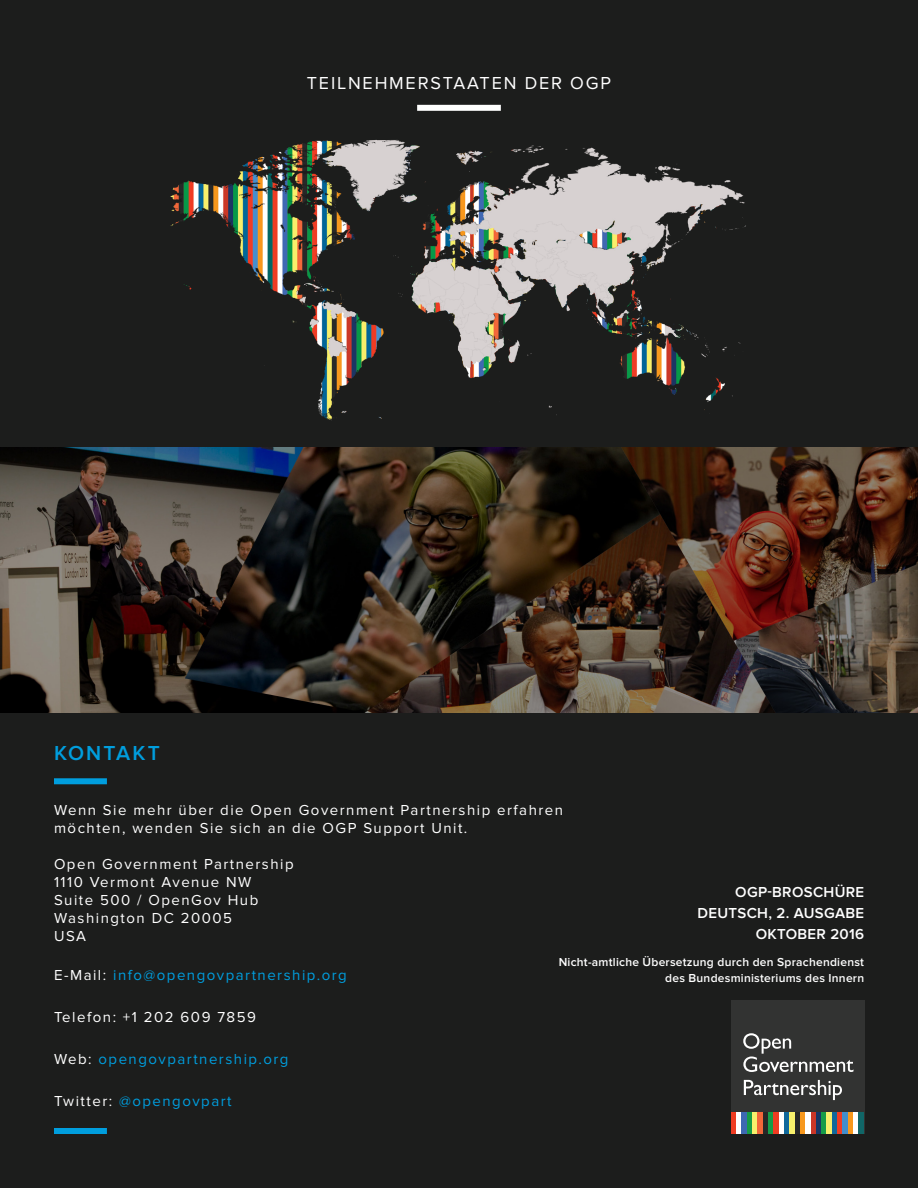
<style>
.page{position:relative;width:918px;height:1188px;background:#1c1d1c}
.page>*{position:absolute;margin:0;border:0;box-sizing:border-box;transform-origin:0 0}
.t1{font:600 21px "Proxima Nova";letter-spacing:.1em;color:#009ede}
.t2{font:18px "Proxima Nova";letter-spacing:.1em;color:#fff}
.t3{font:15px/18px "Proxima Nova";letter-spacing:.1em;color:#fff}
.t4{font:15px "Proxima Nova";letter-spacing:.1em;color:#009ede}
.Paragraph_Style_2{font:600 15px "Proxima Nova";letter-spacing:.02em;color:#fff}
.Paragraph_Style_2-2{font:600 12px/16.5px "Proxima Nova";letter-spacing:.02em;color:#fff;text-align:right}
.s1{color:#fff}
</style>
<div class="page">
<img style="left:170px;top:139px;width:576px;height:282px">
<div style="left:54px;top:778px;width:53px;height:6px;background:#009ede"></div>
<div style="left:54px;top:1128px;width:53px;height:6px;background:#009ede"></div>
<div style="left:417px;top:105px;width:84px;height:6px;background:#fff"></div>
<div style="left:731px;top:1001px;width:133px;height:133px;background:#323332"></div>
<div style="left:731px;top:1113px;width:5px;height:21px;background:#ef3c22"></div>
<div style="left:736px;top:1113px;width:6px;height:21px;background:#fff"></div>
<div style="left:742px;top:1113px;width:5px;height:21px;background:#3d69b2"></div>
<div style="left:747px;top:1113px;width:5px;height:21px;background:#169c48"></div>
<div style="left:752px;top:1113px;width:6px;height:21px;background:#f7f06c"></div>
<div style="left:758px;top:1113px;width:5px;height:21px;background:#f26739"></div>
<div style="left:763px;top:1113px;width:5px;height:21px;background:#272828"></div>
<div style="left:768px;top:1113px;width:6px;height:21px;background:#169c48"></div>
<div style="left:774px;top:1113px;width:5px;height:21px;background:#ef3c22"></div>
<div style="left:779px;top:1113px;width:5px;height:21px;background:#fff"></div>
<div style="left:784px;top:1113px;width:6px;height:21px;background:#10689b"></div>
<div style="left:790px;top:1113px;width:5px;height:21px;background:#f7f06c"></div>
<div style="left:795px;top:1113px;width:5px;height:21px;background:#272828"></div>
<div style="left:800px;top:1113px;width:6px;height:21px;background:#f7981d"></div>
<div style="left:806px;top:1113px;width:5px;height:21px;background:#fff"></div>
<div style="left:811px;top:1113px;width:5px;height:21px;background:#ca3627"></div>
<div style="left:816px;top:1113px;width:6px;height:21px;background:#183664"></div>
<div style="left:822px;top:1113px;width:5px;height:21px;background:#169c48"></div>
<div style="left:827px;top:1113px;width:5px;height:21px;background:#f7f06c"></div>
<div style="left:832px;top:1113px;width:5px;height:21px;background:#10689b"></div>
<div style="left:837px;top:1113px;width:6px;height:21px;background:#ef3c22"></div>
<div style="left:843px;top:1113px;width:5px;height:21px;background:#428ecc"></div>
<div style="left:848px;top:1113px;width:5px;height:21px;background:#f7981d"></div>
<div style="left:853px;top:1113px;width:6px;height:21px;background:#fff"></div>
<div style="left:859px;top:1113px;width:5px;height:21px;background:#106667"></div>
<svg style="left:743px;top:1033px;width:111px;height:39px"></svg>
<svg style="left:744px;top:1080px;width:98px;height:20px"></svg>
<img style="left:0;top:448px;width:918px;height:265px">
<p class="t2" style="left:307px;top:73px;width:306px">TEILNEHMERSTAATEN DER OGP</p>
<p class="t1" style="left:54px;top:741px;width:107px">KONTAKT</p>
<p class="t3" style="left:54px;top:801px;width:511px">Wenn Sie mehr über die Open Government Partnership erfahren möchten, wenden Sie sich an die OGP Support Unit.</p>
<p class="t3" style="left:54px;top:855px;width:241px">Open Government Partnership</p>
<p class="t3" style="left:54px;top:873px;width:199px">1110 Vermont Avenue NW</p>
<p class="t3" style="left:54px;top:891px;width:206px">Suite 500 / OpenGov Hub</p>
<p class="t3" style="left:54px;top:909px;width:179px">Washington DC 20005</p>
<p class="t3" style="left:54px;top:927px;width:34px">USA</p>
<p class="t4" style="left:54px;top:967px;width:294px"><span class="s1">E-Mail:</span> info@opengovpartnership.org</p>
<p class="t3" style="left:54px;top:1008px;width:204px">Telefon: +1 202 609 7859</p>
<p class="t4" style="left:54px;top:1051px;width:236px"><span class="s1">Web:</span> opengovpartnership.org</p>
<p class="t4" style="left:54px;top:1093px;width:179px"><span class="s1">Twitter:</span> @opengovpart</p>
<p class="Paragraph_Style_2" style="left:735px;top:883px;width:130px">OGP-BROSCHÜRE</p>
<p class="Paragraph_Style_2" style="left:698px;top:904px;width:168px">DEUTSCH, 2. AUSGABE</p>
<p class="Paragraph_Style_2" style="left:756px;top:925px;width:110px">OKTOBER 2016</p>
<p class="Paragraph_Style_2-2" style="left:559px;top:954px;width:307px">Nicht-amtliche Übersetzung durch den Sprachendienst des Bundesministeriums des Innern</p>
</div>
